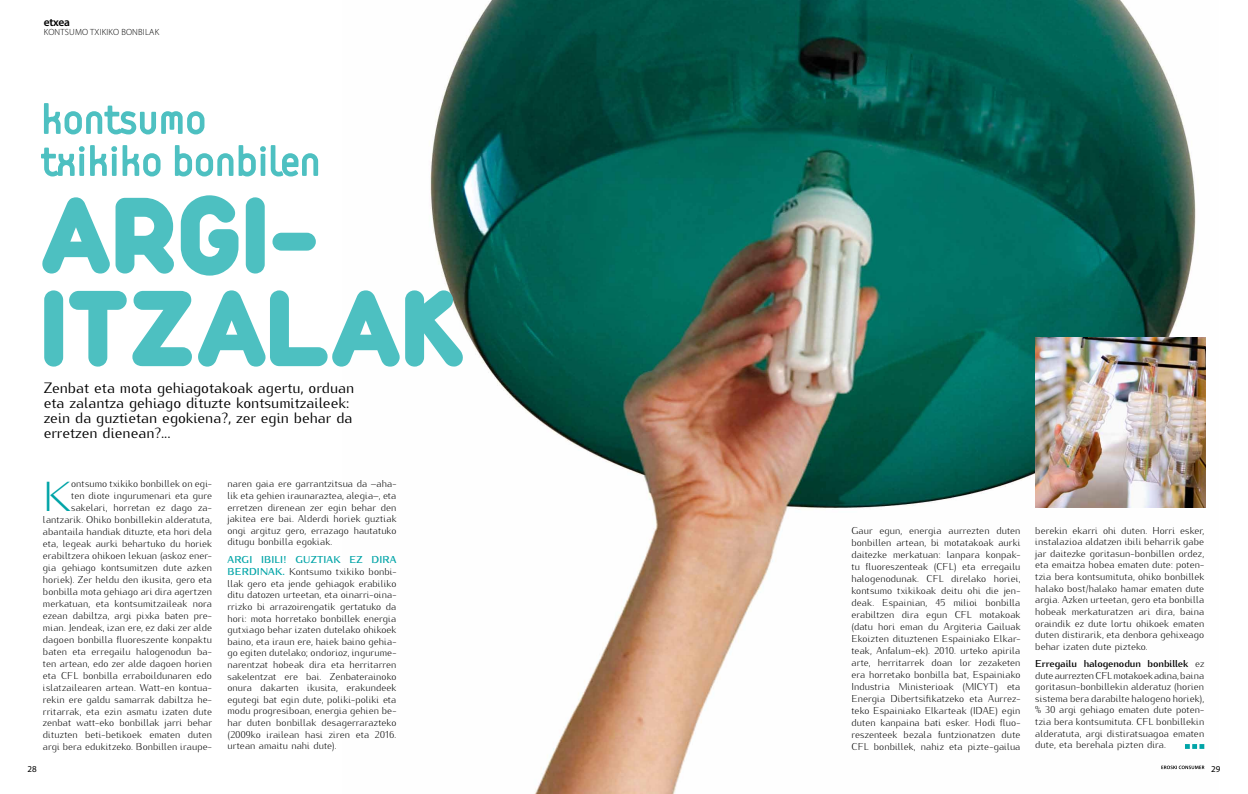
<style>
.page{position:relative;width:1248px;height:794px;background:#fff}
.page>*{position:absolute;margin:0;border:0;box-sizing:border-box;transform-origin:0 0}
.t1{font:900 114px/93px "Duepuntozero";color:#4dc0c1}
.t2{font:300 41.8px "Kurier";color:#00a4a7}
.t3{font:40px/42px "VSV Melon Regular";letter-spacing:-.04em;color:#4dc0c1}
.t4{font:15px/15px "Kurier";letter-spacing:-.005em;color:#000}
.t5{font:600 11.5px "Myriad Pro";letter-spacing:-.02em;color:#000}
.t6{font:300 10px/12px "Kurier";letter-spacing:.005em;color:#000;text-align:justify}
.t7{font:300 9px "Myriad Pro";letter-spacing:.02em;color:#000}
.t8{font:9px "Myriad Pro";color:#000}
.s1{font-weight:700;color:#00a4a7}
.s2{font-weight:700}
</style>
<div class="page">
<img style="left:430px;top:0;width:776px;height:794px">
<svg style="left:1161px;top:765px;width:43px;height:4px"></svg>
<img style="left:1035px;top:337px;width:170px;height:170px">
<svg style="left:43px;top:103px;width:162px;height:32px"></svg>
<svg style="left:41px;top:145px;width:120px;height:32px"></svg>
<svg style="left:174px;top:145px;width:145px;height:32px"></svg>
<svg style="left:1184px;top:744px;width:20px;height:5px"></svg>
<p class="t5" style="left:44px;top:16px;width:28px">etxea</p>
<p class="t7" style="left:44px;top:27px;width:117px">KONTSUMO TXIKIKO BONBILAK</p>
<h3 class="t3" style="left:40px;top:97px;width:282px">kontsumo txikiko bonbilen</h3>
<h1 class="t1" style="left:40px;top:184px;width:427px">ARGI-<br>ITZALAK</h1>
<h3 class="t4" style="left:44px;top:379px;width:312px">Zenbat eta mota gehiagotakoak agertu, orduan eta zalantza gehiago dituzte kontsumitzaileek: zein da guztietan egokiena?, zer egin behar da erretzen dienean?...</h3>
<p class="t6" style="left:43px;top:477px;width:170px;text-align:right">ontsumo txikiko bonbillek on egi-<br>ten diote ingurumenari eta gure sakelari, horretan ez dago za&shy;lantzarik. Ohiko bonbillekin alderatuta, abantaila handiak dituzte, eta hori dela eta, legeak aurki behartuko du horiek erabiltzera ohikoen lekuan (askoz ener&shy;gia gehiago kontsumitzen dute azken horiek). Zer heldu den ikusita, gero eta bonbilla mota gehiago ari dira agertzen merkatuan, eta kontsumitzaileak nora ezean dabiltza, argi pixka baten pre&shy;mian. Jendeak, izan ere, ez daki zer alde dagoen bonbilla fluoreszente konpaktu baten eta erregailu halogenodun ba&shy;ten artean, edo zer alde dagoen horien eta CFL bonbilla erraboildunaren edo islatzailearen artean. Watt-en kontua&shy;rekin ere galdu samarrak dabiltza he&shy;rritarrak, eta ezin asmatu izaten dute zenbat watt-eko bonbillak jarri behar dituzten beti-betikoek ematen duten argi bera edukitzeko. Bonbillen iraupe-</p>
<p class="t6" style="left:227px;top:477px;width:170px;line-height:11.6px">naren gaia ere garrantzitsua da –aha&shy;lik eta gehien iraunaraztea, alegia–, eta erretzen direnean zer egin behar den jakitea ere bai. Alderdi horiek guztiak ongi argituz gero, errazago hautatuko ditugu bonbilla egokiak.</p>
<h2 class="t2" style="left:43px;top:463px;width:30px">K</h2>
<p class="t6" style="left:227px;top:553px;width:170px;line-height:11.6px"><span class="s1">Argi ibili! Guztiak ez dira berdinak.</span> Kontsumo txikiko bonbi&shy;llak gero eta jende gehiagok erabiliko ditu datozen urteetan, eta oinarri-oina&shy;rrizko bi arrazoirengatik gertatuko da hori: mota horretako bonbillek energia gutxiago behar izaten dutelako ohikoek baino, eta iraun ere, haiek baino gehia&shy;go egiten dutelako; ondorioz, ingurume&shy;narentzat hobeak dira eta herritarren sakelentzat ere bai. Zenbaterainoko onura dakarten ikusita, erakundeek egutegi bat egin dute, poliki-poliki eta modu progresiboan, energia gehien be&shy;har duten bonbillak desagerrarazteko (2009ko irailean hasi ziren eta 2016. urtean amaitu nahi dute).</p>
<p class="t8" style="left:28px;top:763px;width:11px">28</p>
<p class="t6" style="left:851px;top:523px;width:170px">Gaur egun, energia aurrezten duten bonbillen artean, bi motatakoak aurki daitezke merkatuan: lanpara konpak&shy;tu fluoreszenteak (CFL) eta erregailu halogenodunak. CFL direlako horiei, kontsumo txikikoak deitu ohi die jen&shy;deak. Espainian, 45 milioi bonbilla erabiltzen dira egun CFL motakoak (datu hori eman du Argiteria Gailuak Ekoizten dituztenen Espainiako Elkar&shy;teak, Anfalum-ek). 2010. urteko apirila arte, herritarrek doan lor zezaketen era horretako bonbilla bat, Espainiako Industria Ministerioak (MICYT) eta Energia Dibertsifikatzeko eta Aurrez&shy;teko Espainiako Elkarteak (IDAE) egin duten kanpaina bati esker. Hodi fluo&shy;reszenteek bezala funtzionatzen dute CFL bonbillek, nahiz eta pizte-gailua</p>
<p class="t6" style="left:1035px;top:523px;width:170px;line-height:11.6px">berekin ekarri ohi duten. Horri esker, instalazioa aldatzen ibili beharrik gabe jar daitezke goritasun-bonbillen ordez, eta emaitza hobea ematen dute: poten&shy;tzia bera kontsumituta, ohiko bonbillek halako bost/halako hamar ematen dute argia. Azken urteetan, gero eta bonbilla hobeak merkaturatzen ari dira, baina oraindik ez dute lortu ohikoek ematen duten distirarik, eta denbora gehixeago behar izaten dute pizteko.</p>
<p class="t6" style="left:1035px;top:657px;width:170px;line-height:11.6px"><span class="s2">Erregailu halogenodun bonbillek</span> ez dute aurrezten CFL motakoek adina, baina goritasun-bonbillekin alderatuz (horien sistema bera darabilte halogeno horiek), % 30 argi gehiago ematen dute poten&shy;tzia bera kontsumituta. CFL bonbillekin alderatuta, argi distiratsuagoa ematen dute, eta berehala pizten dira.</p>
<p class="t8" style="left:1210px;top:763px;width:11px">29</p>
</div>
